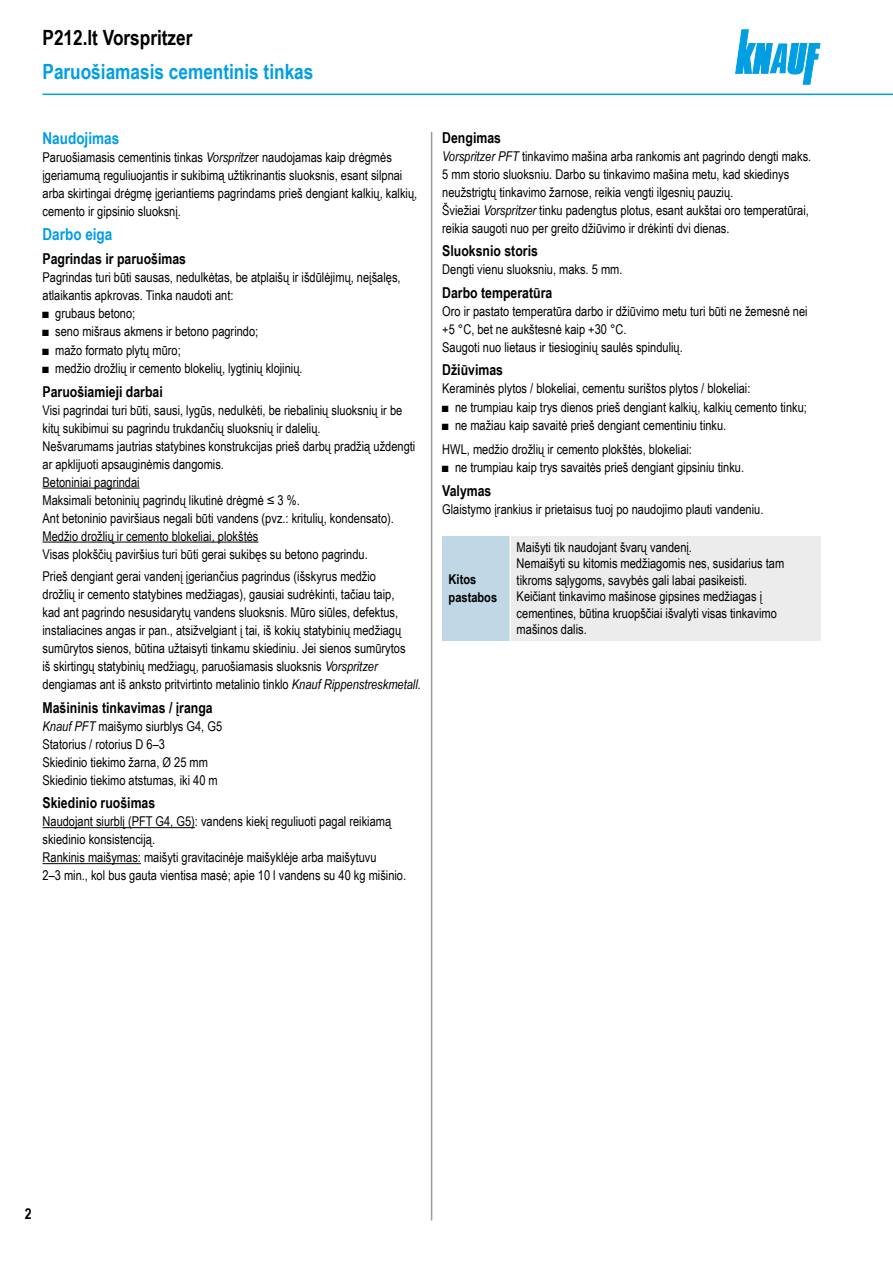
<style>
.page{position:relative;width:893px;height:1263px;background:#fff}
.page>*{position:absolute;margin:0;border:0;box-sizing:border-box;transform-origin:0 0}
.t1{font:700 21px "Arial Narrow";color:#009ee3}
.t2{font:700 21px "Arial Narrow";color:#000}
.t3{font:700 16.5px "Arial Narrow";color:#009ee3}
.t4{font:700 15px "Arial Narrow";color:#000}
.t5{font:13.5px/18px "Arial Narrow";color:#000}
.t6{font:700 13.5px/18px "Arial Narrow";color:#000}
.s1{font-style:italic}
</style>
<div class="page">
<svg style="left:736px;top:30px;width:84px;height:54px"></svg>
<hr style="left:43px;top:94px;width:850px;height:1px;background:#009ee3">
<hr style="left:43px;top:488px;width:97px;height:1px;background:#000">
<hr style="left:43px;top:542px;width:216px;height:1px;background:#000">
<hr style="left:43px;top:827px;width:152px;height:1px;background:#000">
<hr style="left:43px;top:863px;width:98px;height:1px;background:#000">
<div style="left:442px;top:536px;width:68px;height:105px;background:#c0d8e6"></div>
<div style="left:510px;top:536px;width:311px;height:105px;background:#ececec"></div>
<hr style="left:509px;top:536px;width:2px;height:105px;background:#fff">
<hr style="left:431px;top:132px;width:1px;height:1088px;background:#9c9c9d">
<h1 class="t2" style="left:43px;top:22px;width:151px">P212.lt Vorspritzer</h1>
<h1 class="t1" style="left:43px;top:56px;width:272px">Paruošiamasis cementinis tinkas</h1>
<p class="t3" style="left:43px;top:125px;width:78px">Naudojimas</p>
<p class="t5" style="left:43px;top:147px;width:376px">Paruošiamasis cementinis tinkas <span class="s1">Vorspritze</span>r naudojamas kaip drėgmės įgeriamumą reguliuojantis ir sukibimą užtikrinantis sluoksnis, esant silpnai arba skirtingai drėgmę įgeriantiems pagrindams prieš dengiant kalkių, kalkių, cemento ir gipsinio sluoksnį.</p>
<p class="t3" style="left:43px;top:222px;width:71px">Darbo eiga</p>
<p class="t4" style="left:43px;top:247px;width:145px">Pagrindas ir paruošimas</p>
<p class="t5" style="left:43px;top:267px;width:360px">Pagrindas turi būti sausas, nedulkėtas, be atplaišų ir išdūlėjimų, neįšalęs, atlaikantis apkrovas. Tinka naudoti ant:</p>
<p class="t5" style="left:43px;top:304px;width:94px">■ grubaus betono;</p>
<p class="t5" style="left:43px;top:322px;width:217px">■ seno mišraus akmens ir betono pagrindo;</p>
<p class="t5" style="left:43px;top:340px;width:140px">■ mažo formato plytų mūro;</p>
<p class="t5" style="left:43px;top:359px;width:262px">■ medžio drožlių ir cemento blokelių, lygtinių klojinių.</p>
<p class="t4" style="left:43px;top:380px;width:122px">Paruošiamieji darbai</p>
<p class="t5" style="left:43px;top:400px;width:374px">Visi pagrindai turi būti, sausi, lygūs, nedulkėti, be riebalinių sluoksnių ir be kitų sukibimui su pagrindu trukdančių sluoksnių ir dalelių.<br>Nešvarumams jautrias statybines konstrukcijas prieš darbų pradžią uždengti ar apklijuoti apsauginėmis dangomis.<br>Betoniniai pagrindai<br>Maksimali betoninių pagrindų likutinė drėgmė ≤ 3 %.<br>Ant betoninio paviršiaus negali būti vandens (pvz.: kritulių, kondensato).<br>Medžio drožlių ir cemento blokeliai, plokštės<br>Visas plokščių paviršius turi būti gerai sukibęs su betono pagrindu.</p>
<p class="t5" style="left:43px;top:567px;width:380px">Prieš dengiant gerai vandenį įgeriančius pagrindus (išskyrus medžio<br>drožlių ir cemento statybines medžiagas), gausiai sudrėkinti, tačiau taip,<br>kad ant pagrindo nesusidarytų vandens sluoksnis. Mūro siūles, defektus, instaliacines angas ir pan., atsižvelgiant į tai, iš kokių statybinių medžiagų sumūrytos sienos, būtina užtaisyti tinkamu skiediniu. Jei sienos sumūrytos<br>iš skirtingų statybinių medžiagų, paruošiamasis sluoksnis <span class="s1">Vorspritzer </span>dengiamas ant iš anksto pritvirtinto metalinio tinklo <span class="s1">Knauf Rippenstreskmetall.</span></p>
<p class="t4" style="left:43px;top:696px;width:172px">Mašininis tinkavimas / įranga</p>
<p class="t5" style="left:43px;top:716px;width:181px"><span class="s1">Knauf PFT</span> maišymo siurblys G4, G5<br>Statorius / rotorius D 6–3<br>Skiedinio tiekimo žarna, Ø 25 mm<br>Skiedinio tiekimo atstumas, iki 40 m</p>
<p class="t4" style="left:43px;top:791px;width:114px">Skiedinio ruošimas</p>
<p class="t5" style="left:43px;top:812px;width:365px">Naudojant siurblį (PFT G4, G5): vandens kiekį reguliuoti pagal reikiamą skiedinio konsistenciją.<br>Rankinis maišymas: maišyti gravitacinėje maišyklėje arba maišytuvu<br>2–3 min., kol bus gauta vientisa masė; apie 10 l vandens su 40 kg mišinio.</p>
<p class="t4" style="left:442px;top:126px;width:60px">Dengimas</p>
<p class="t5" style="left:442px;top:146px;width:371px"><span class="s1">Vorspritzer PFT</span> tinkavimo mašina arba rankomis ant pagrindo dengti maks.<br>5 mm storio sluoksniu. Darbo su tinkavimo mašina metu, kad skiedinys neužstrigtų tinkavimo žarnose, reikia vengti ilgesnių pauzių.<br>Šviežiai <span class="s1">Vorspritzer</span> tinku padengtus plotus, esant aukštai oro temperatūrai, reikia saugoti nuo per greito džiūvimo ir drėkinti dvi dienas.</p>
<p class="t4" style="left:442px;top:239px;width:97px">Sluoksnio storis</p>
<p class="t5" style="left:442px;top:260px;width:182px">Dengti vienu sluoksniu, maks. 5 mm.</p>
<p class="t4" style="left:442px;top:281px;width:112px">Darbo temperatūra</p>
<p class="t5" style="left:442px;top:301px;width:367px">Oro ir pastato temperatūra darbo ir džiūvimo metu turi būti ne žemesnė nei +5 °C, bet ne aukštesnė kaip +30 °C.<br>Saugoti nuo lietaus ir tiesioginių saulės spindulių.</p>
<p class="t4" style="left:442px;top:358px;width:62px">Džiūvimas</p>
<p class="t5" style="left:442px;top:379px;width:310px">Keraminės plytos / blokeliai, cementu surištos plytos / blokeliai:</p>
<p class="t5" style="left:442px;top:397px;width:366px">■ ne trumpiau kaip trys dienos prieš dengiant kalkių, kalkių cemento tinku;</p>
<p class="t5" style="left:442px;top:413px;width:286px;line-height:24px">■ ne mažiau kaip savaitė prieš dengiant cementiniu tinku.<br>HWL, medžio drožlių ir cemento plokštės, blokeliai:</p>
<p class="t5" style="left:442px;top:458px;width:303px">■ ne trumpiau kaip trys savaitės prieš dengiant gipsiniu tinku.</p>
<p class="t4" style="left:442px;top:479px;width:51px">Valymas</p>
<p class="t5" style="left:442px;top:500px;width:323px">Glaistymo įrankius ir prietaisus tuoj po naudojimo plauti vandeniu.</p>
<p class="t6" style="left:449px;top:570px;width:50px">Kitos pastabos</p>
<p class="t5" style="left:517px;top:538px;width:269px;line-height:16.5px">Maišyti tik naudojant švarų vandenį.<br>Nemaišyti su kitomis medžiagomis nes, susidarius tam tikroms sąlygoms, savybės gali labai pasikeisti.<br>Keičiant tinkavimo mašinose gipsines medžiagas į cementines, būtina kruopščiai išvalyti visas tinkavimo mašinos dalis.</p>
<p class="t4" style="left:25px;top:1202px;width:8px">2</p>
</div>
